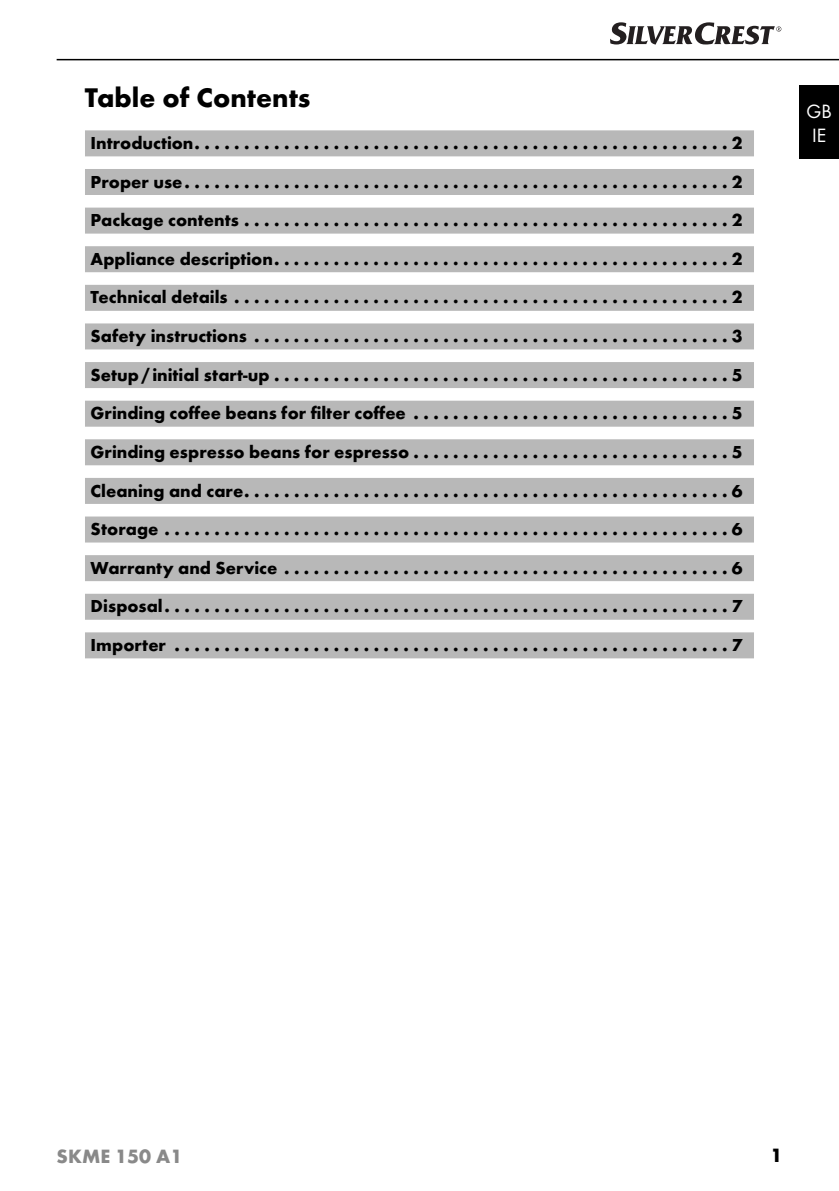
<style>
.page{position:relative;width:839px;height:1191px;background:#fff}
.page>*{position:absolute;margin:0;border:0;box-sizing:border-box;transform-origin:0 0}
.t1{font:700 28px "Futura";color:#000}
.t2{font:700 20px "Futura";color:#898989}
.t3{font:20px/24px "Futura Boo";color:#fff}
.t4{font:700 20px "Futura";color:#000}
.t5{font:700 18px/38.6px "Futura";color:#000;text-align:justify}
</style>
<div class="page">
<hr style="left:57px;top:59px;width:782px;height:1px;background:#000">
<div style="left:799px;top:85px;width:40px;height:74px;background:#000"></div>
<svg style="left:610px;top:22px;width:171px;height:23px"></svg>
<div style="left:85px;top:130px;width:669px;height:26px;background:#b8b8b8"></div>
<div style="left:85px;top:169px;width:669px;height:26px;background:#b8b8b8"></div>
<div style="left:85px;top:208px;width:669px;height:26px;background:#b8b8b8"></div>
<div style="left:85px;top:246px;width:669px;height:26px;background:#b8b8b8"></div>
<div style="left:85px;top:285px;width:669px;height:26px;background:#b8b8b8"></div>
<div style="left:85px;top:323px;width:669px;height:26px;background:#b8b8b8"></div>
<div style="left:85px;top:362px;width:669px;height:26px;background:#b8b8b8"></div>
<div style="left:85px;top:401px;width:669px;height:26px;background:#b8b8b8"></div>
<div style="left:85px;top:439px;width:669px;height:26px;background:#b8b8b8"></div>
<div style="left:85px;top:478px;width:669px;height:26px;background:#b8b8b8"></div>
<div style="left:85px;top:516px;width:669px;height:26px;background:#b8b8b8"></div>
<div style="left:85px;top:555px;width:669px;height:26px;background:#b8b8b8"></div>
<div style="left:85px;top:594px;width:669px;height:26px;background:#b8b8b8"></div>
<div style="left:85px;top:632px;width:669px;height:26px;background:#b8b8b8"></div>
<h1 class="t1" style="left:85px;top:87px;width:227px">Table of Contents</h1>
<p class="t5" style="left:91px;top:125px;width:654px">Introduction . . . . . . . . . . . . . . . . . . . . . . . . . . . . . . . . . . . . . . . . . . . . . . . . . . . . . . 2<br>Proper use . . . . . . . . . . . . . . . . . . . . . . . . . . . . . . . . . . . . . . . . . . . . . . . . . . . . . . . 2<br>Package contents . . . . . . . . . . . . . . . . . . . . . . . . . . . . . . . . . . . . . . . . . . . . . . . . . 2<br>Appliance description . . . . . . . . . . . . . . . . . . . . . . . . . . . . . . . . . . . . . . . . . . . . . . 2<br>Technical details . . . . . . . . . . . . . . . . . . . . . . . . . . . . . . . . . . . . . . . . . . . . . . . . . . 2<br>Safety instructions . . . . . . . . . . . . . . . . . . . . . . . . . . . . . . . . . . . . . . . . . . . . . . . . 3<br>Setup / initial start-up . . . . . . . . . . . . . . . . . . . . . . . . . . . . . . . . . . . . . . . . . . . . . . 5<br>Grinding coffee beans for filter coffee . . . . . . . . . . . . . . . . . . . . . . . . . . . . . . . . 5<br>Grinding espresso beans for espresso . . . . . . . . . . . . . . . . . . . . . . . . . . . . . . . . 5<br>Cleaning and care . . . . . . . . . . . . . . . . . . . . . . . . . . . . . . . . . . . . . . . . . . . . . . . . . 6<br>Storage . . . . . . . . . . . . . . . . . . . . . . . . . . . . . . . . . . . . . . . . . . . . . . . . . . . . . . . . . 6<br>Warranty and Service . . . . . . . . . . . . . . . . . . . . . . . . . . . . . . . . . . . . . . . . . . . . . 6<br>Disposal . . . . . . . . . . . . . . . . . . . . . . . . . . . . . . . . . . . . . . . . . . . . . . . . . . . . . . . . . 7<br>Importer . . . . . . . . . . . . . . . . . . . . . . . . . . . . . . . . . . . . . . . . . . . . . . . . . . . . . . . . 7</p>
<p class="t3" style="left:807px;top:100px;width:27px">GB<br>IE</p>
<p class="t2" style="left:57px;top:1148px;width:127px">SKME 150 A1</p>
<p class="t4" style="left:771px;top:1148px;width:13px">1</p>
</div>
